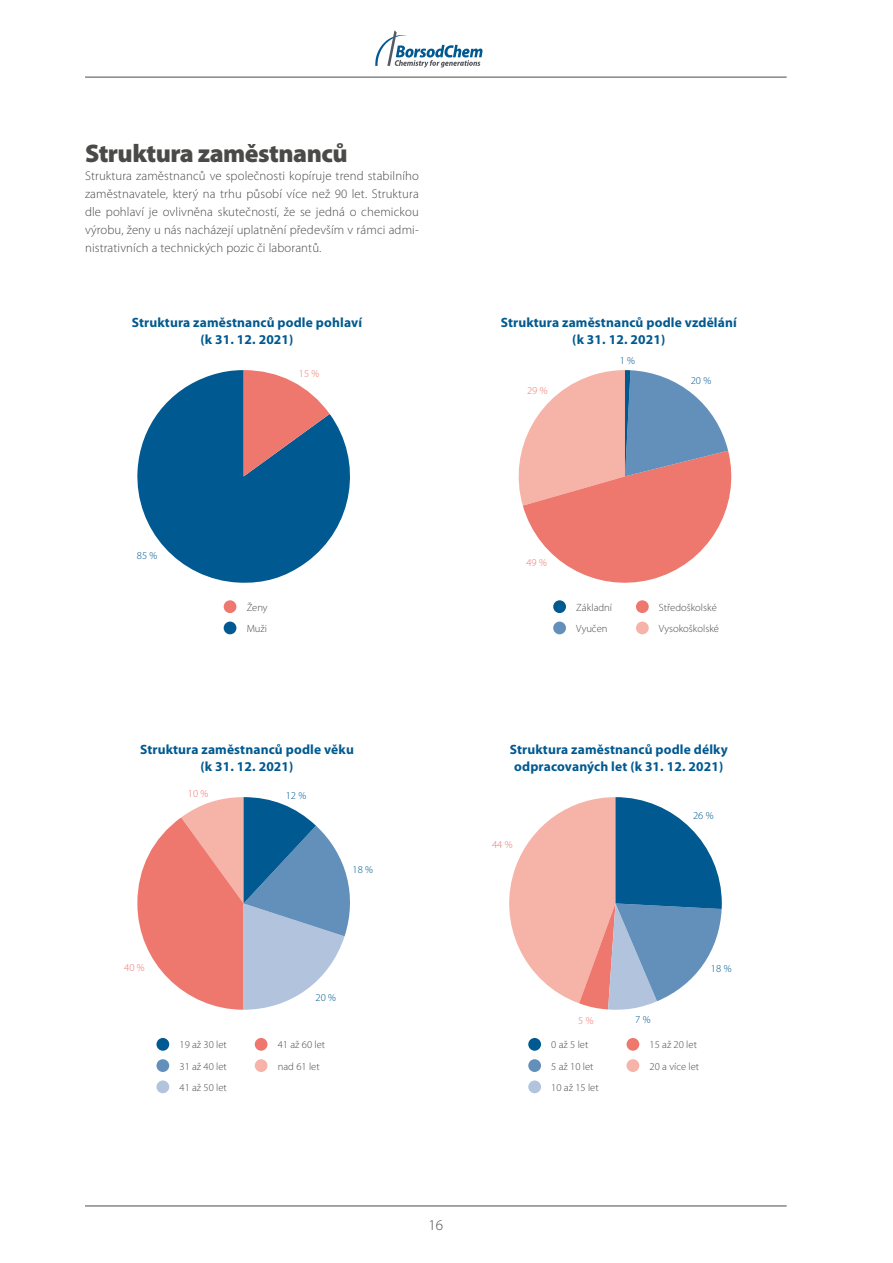
<style>
.page{position:relative;width:893px;height:1263px;background:#fff}
.page>*{position:absolute;margin:0;border:0;box-sizing:border-box;transform-origin:0 0}
.t1{font:900 25.5px "Myriad Pro";letter-spacing:-.02em;color:#4a4a49}
.t2{font:300 15px "Myriad Pro";color:#4a4a49}
.t3{font:700 13.5px/16.5px "Myriad Pro";letter-spacing:.01em;color:#005990;text-align:center}
.t4{font:300 12.75px/18px "Myriad Pro";letter-spacing:.01em;color:#4a4a49;text-align:justify}
.t5{font:300 10.5px/21.3px "Myriad Pro";color:#4a4a49}
.t6{font:300 10.5px "Myriad Pro";color:#005990}
.t7{font:300 10.5px "Myriad Pro";color:#ee776e}
</style>
<div class="page">
<hr style="left:85px;top:77px;width:702px;height:1px;background:#4a4a49">
<hr style="left:85px;top:1205px;width:702px;height:1px;background:#4a4a49">
<svg style="left:375px;top:30px;width:108px;height:38px"></svg>
<svg style="left:137px;top:370px;width:213px;height:213px;fill:#005990"></svg>
<svg style="left:244px;top:370px;width:86px;height:106px;background:#ab7f89"></svg>
<div style="left:224px;top:600px;width:12px;height:13px;background:#ee776e;border-radius:50%"></div>
<div style="left:224px;top:621px;width:12px;height:13px;background:#005990;border-radius:50%"></div>
<svg style="left:518px;top:370px;width:214px;height:213px"></svg>
<div style="left:553px;top:600px;width:13px;height:13px;background:#005990;border-radius:50%"></div>
<div style="left:553px;top:621px;width:13px;height:13px;background:#6290ba;border-radius:50%"></div>
<div style="left:636px;top:600px;width:13px;height:13px;background:#ee776e;border-radius:50%"></div>
<div style="left:636px;top:621px;width:13px;height:13px;background:#f6b3a7;border-radius:50%"></div>
<div style="left:156px;top:1038px;width:13px;height:13px;background:#005990;border-radius:50%"></div>
<div style="left:156px;top:1059px;width:13px;height:13px;background:#6290ba;border-radius:50%"></div>
<div style="left:156px;top:1080px;width:13px;height:13px;background:#b2c4dd;border-radius:50%"></div>
<div style="left:255px;top:1038px;width:12px;height:13px;background:#ee776e;border-radius:50%"></div>
<div style="left:255px;top:1059px;width:12px;height:13px;background:#f6b3a7;border-radius:50%"></div>
<svg style="left:137px;top:797px;width:213px;height:213px"></svg>
<svg style="left:509px;top:797px;width:213px;height:213px"></svg>
<div style="left:528px;top:1038px;width:13px;height:13px;background:#005990;border-radius:50%"></div>
<div style="left:528px;top:1059px;width:13px;height:13px;background:#6290ba;border-radius:50%"></div>
<div style="left:528px;top:1080px;width:13px;height:13px;background:#b2c4dd;border-radius:50%"></div>
<div style="left:626px;top:1038px;width:13px;height:13px;background:#ee776e;border-radius:50%"></div>
<div style="left:626px;top:1059px;width:13px;height:13px;background:#f6b3a7;border-radius:50%"></div>
<h1 class="t1" style="left:85px;top:136px;width:264px">Struktura zaměstnanců</h1>
<p class="t4" style="left:85px;top:167px;width:335px">Struktura zaměstnanců ve společnosti kopíruje trend stabilního zaměstnavatele, který na trhu působí více než 90 let. Struktura dle pohlaví je ovlivněna skutečností, že se jedná o chemickou výrobu, ženy u nás nacházejí uplatnění především v rámci admi&shy;nistrativních a technických pozic či laborantů.</p>
<p class="t3" style="left:132px;top:314px;width:232px">Struktura zaměstnanců podle pohlaví (k 31. 12. 2021)</p>
<p class="t7" style="left:299px;top:367px;width:22px">15 %</p>
<p class="t3" style="left:501px;top:314px;width:238px">Struktura zaměstnanců podle vzdělání (k 31. 12. 2021)</p>
<p class="t7" style="left:527px;top:384px;width:22px">29 %</p>
<p class="t6" style="left:620px;top:355px;width:17px">1 %</p>
<p class="t6" style="left:691px;top:374px;width:22px">20 %</p>
<p class="t6" style="left:137px;top:549px;width:22px">85 %</p>
<p class="t5" style="left:247px;top:596px;width:22px">Ženy<br>Muži</p>
<p class="t3" style="left:140px;top:741px;width:215px">Struktura zaměstnanců podle věku (k 31. 12. 2021)</p>
<p class="t7" style="left:188px;top:787px;width:22px">10 %</p>
<p class="t6" style="left:286px;top:789px;width:22px">12 %</p>
<p class="t6" style="left:352px;top:863px;width:22px">18 %</p>
<p class="t7" style="left:124px;top:961px;width:22px">40 %</p>
<p class="t6" style="left:316px;top:991px;width:22px">20 %</p>
<p class="t5" style="left:179px;top:1034px;width:49px;text-align:justify">19 až 30 let 31 až 40 let 41 až 50 let</p>
<p class="t5" style="left:278px;top:1034px;width:49px">41 až 60 let nad 61 let</p>
<p class="t7" style="left:526px;top:556px;width:22px">49 %</p>
<p class="t5" style="left:576px;top:596px;width:37px">Základní<br>Vyučen</p>
<p class="t5" style="left:659px;top:596px;width:62px">Středoškolské<br>Vysokoškolské</p>
<p class="t3" style="left:510px;top:741px;width:219px">Struktura zaměstnanců podle délky odpracovaných let (k 31. 12. 2021)</p>
<p class="t7" style="left:492px;top:838px;width:22px">44 %</p>
<p class="t6" style="left:693px;top:809px;width:22px">26 %</p>
<p class="t6" style="left:711px;top:962px;width:22px">18 %</p>
<p class="t7" style="left:578px;top:1014px;width:17px">5 %</p>
<p class="t6" style="left:635px;top:1013px;width:17px">7 %</p>
<p class="t5" style="left:551px;top:1034px;width:49px">0 až 5 let<br>5 až 10 let<br>10 až 15 let</p>
<p class="t5" style="left:650px;top:1034px;width:51px">15 až 20 let<br>20 a více let</p>
<p class="t2" style="left:429px;top:1216px;width:16px">16</p>
</div>
